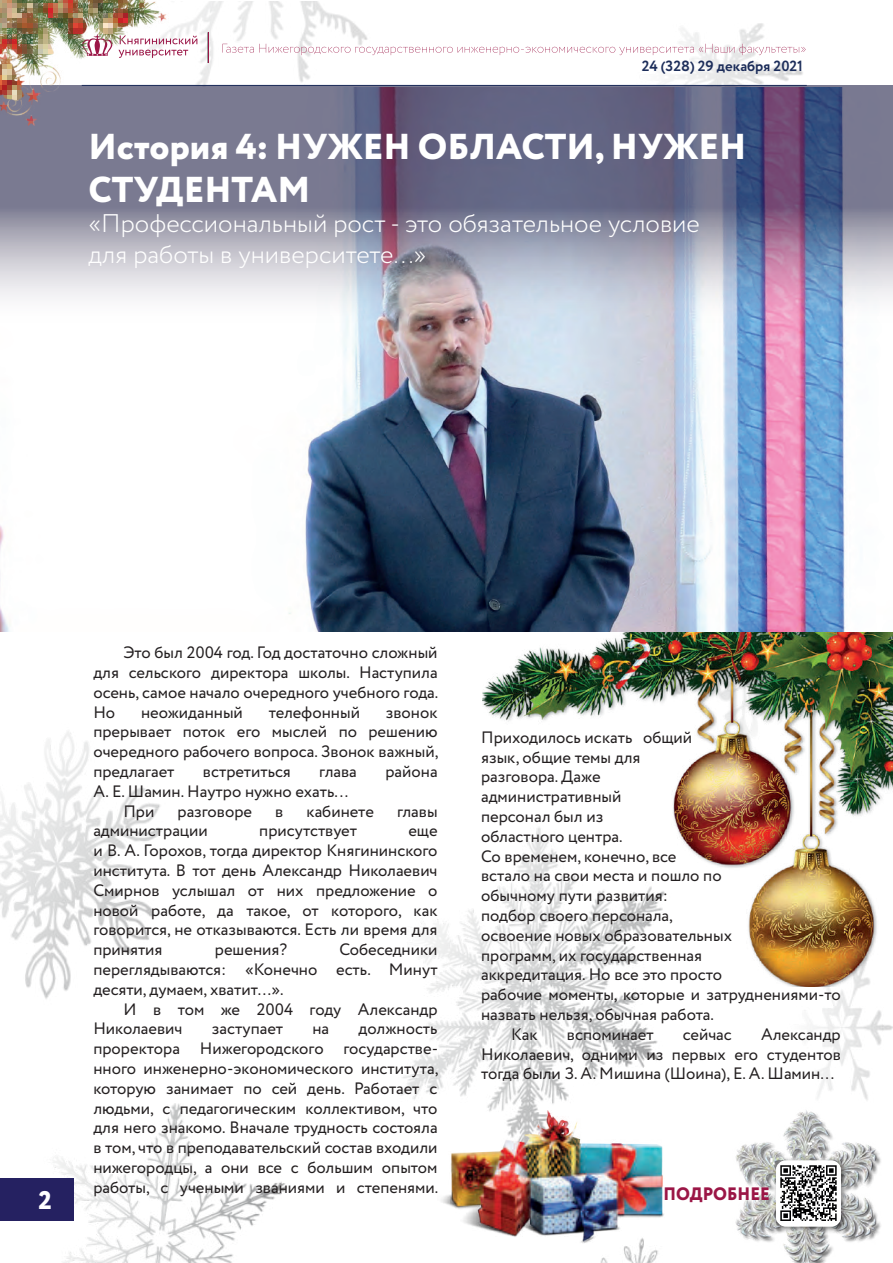
<style>
.page{position:relative;width:893px;height:1263px;background:#fff}
.page>*{position:absolute;margin:0;border:0;box-sizing:border-box;transform-origin:0 0}
.t1{font:800 36px/43.2px "Circe";color:#fff}
.t2{font:300 25.5px/30.6px "Circe";color:#fff}
.t3{font:800 25.5px "Circe";color:#fff}
.t4{font:800 18px "Circe";color:#9b1646;scale:.94 1}
.t5{font:16.5px/19.8px "Circe";color:#231f20;text-align:justify}
.t6{font:700 14.7px "Circe";color:#1c2d5a}
</style>
<div class="page">
<img style="left:0;top:1px;width:892px;height:1262px">
<img style="left:437px;top:1110px;width:228px;height:133px">
<img style="left:482px;top:632px;width:410px;height:354px">
<img style="left:709px;top:1101px;width:183px;height:162px">
<div style="left:0;top:1178px;width:73px;height:43px;background:#252161"></div>
<svg style="left:808px;top:1140px;width:6px;height:5px"></svg>
<svg style="left:770px;top:1153px;width:60px;height:51px"></svg>
<svg style="left:223px;top:44px;width:583px;height:11px"></svg>
<svg style="left:178px;top:34px;width:19px;height:24px"></svg>
<hr style="left:208px;top:32px;width:1px;height:31px;background:#9b1646">
<img style="left:0;top:87px;width:893px;height:545px">
<svg style="left:0;top:85px;width:892px;height:239px;background:#8f8fa6"></svg>
<hr style="left:82px;top:85px;width:725px;height:1px;background:#1c2d5a">
<img style="left:771px;top:1155px;width:80px;height:81px">
<img style="left:776px;top:1160px;width:65px;height:66px">
<img style="left:0;top:0;width:178px;height:125px">
<p class="t6" style="left:642px;top:56px;width:163px">24 (328) 29 декабря 2021</p>
<h1 class="t1" style="left:88px;top:127px;width:659px">История 4: НУЖЕН ОБЛАСТИ, НУЖЕН<br>СТУДЕНТАМ</h1>
<h2 class="t2" style="left:88px;top:209px;width:613px">«Профессиональный рост - это обязательное условие для работы в университете...»</h2>
<h2 class="t3" style="left:39px;top:1183px;width:15px">2</h2>
<p class="t5" style="left:93px;top:643px;width:346px;text-indent:30px">Это был 2004 год. Год достаточно сложный для сельского директора школы. Наступила осень, самое начало очередного учебного года.<br>Но</p>
<p class="t5" style="left:141px;top:703px;width:103px">неожиданный</p>
<p class="t5" style="left:269px;top:703px;width:93px">телефонный</p>
<p class="t5" style="left:93px;top:703px;width:346px;text-indent:292px">звонок прерывает поток его мыслей по решению очередного рабочего вопроса. Звонок важный, предлагает</p>
<p class="t5" style="left:203px;top:762px;width:89px">встретиться</p>
<p class="t5" style="left:319px;top:762px;width:39px">глава</p>
<p class="t5" style="left:385px;top:762px;width:54px">района</p>
<p class="t5" style="left:123px;top:782px;width:227px;text-indent:-30px">А. Е. Шамин. Наутро нужно ехать...<br>При</p>
<p class="t5" style="left:177px;top:802px;width:76px">разговоре</p>
<p class="t5" style="left:275px;top:802px;width:10px">в</p>
<p class="t5" style="left:306px;top:802px;width:69px">кабинете</p>
<p class="t5" style="left:397px;top:802px;width:42px">главы</p>
<p class="t5" style="left:93px;top:821px;width:116px">администрации</p>
<p class="t5" style="left:259px;top:821px;width:99px">присутствует</p>
<p class="t5" style="left:93px;top:821px;width:346px;text-indent:315px">еще и В. А. Горохов, тогда директор Княгининского института. В тот день Александр Николаевич Смирнов услышал от них предложение о новой работе, да такое, от которого, как говорится, не отказываются. Есть ли время для принятия</p>
<p class="t5" style="left:93px;top:940px;width:346px;text-indent:246px">Собеседники переглядываются: «Конечно есть. Минут десяти, думаем, хватит…».</p>
<p class="t5" style="left:93px;top:1000px;width:346px;text-indent:30px">И в том же 2004 году Александр<br>Николаевич</p>
<p class="t5" style="left:215px;top:940px;width:74px">решения?</p>
<p class="t5" style="left:93px;top:1019px;width:346px;text-indent:265px">должность проректора Нижегородского государстве&shy;нного инженерно-экономического института, которую занимает по сей день. Работает с людьми, с педагогическим коллективом, что для него знакомо. Вначале трудность состояла в том, что в преподавательский состав входили нижегородцы, а они все с большим опытом работы, с учеными званиями и степенями.</p>
<p class="t5" style="left:212px;top:1019px;width:73px">заступает</p>
<p class="t5" style="left:312px;top:1019px;width:18px">на</p>
<p class="t5" style="left:481px;top:728px;width:213px">Приходилось искать общий</p>
<p class="t5" style="left:481px;top:748px;width:161px">язык, общие темы для</p>
<p class="t5" style="left:481px;top:767px;width:121px">разговора. Даже</p>
<p class="t5" style="left:481px;top:787px;width:142px">административный</p>
<p class="t5" style="left:481px;top:807px;width:124px">персонал был из</p>
<p class="t5" style="left:481px;top:827px;width:143px">областного центра.</p>
<p class="t5" style="left:481px;top:847px;width:197px">Со временем, конечно, все</p>
<p class="t5" style="left:481px;top:866px;width:242px">встало на свои места и пошло по</p>
<p class="t5" style="left:481px;top:886px;width:188px">обычному пути развития:</p>
<p class="t5" style="left:481px;top:906px;width:193px">подбор своего персонала,</p>
<p class="t5" style="left:481px;top:926px;width:252px">освоение новых образовательных</p>
<p class="t5" style="left:481px;top:946px;width:223px">программ, их государственная</p>
<p class="t5" style="left:481px;top:965px;width:242px">аккредитация. Но все это просто</p>
<p class="t5" style="left:481px;top:985px;width:361px">рабочие моменты, которые и затруднениями-то</p>
<p class="t5" style="left:481px;top:1005px;width:234px">назвать нельзя, обычная работа.</p>
<p class="t5" style="left:511px;top:1025px;width:28px">Как</p>
<p class="t5" style="left:567px;top:1025px;width:88px">вспоминает</p>
<p class="t5" style="left:683px;top:1025px;width:51px">сейчас</p>
<p class="t5" style="left:481px;top:1025px;width:361px;text-indent:280px">Александр Николаевич, одними из первых его студентов тогда были З. А. Мишина (Шоина), Е. А. Шамин...</p>
<p class="t4" style="left:663px;top:1182px;width:115px">ПОДРОБНЕЕ</p>
</div>
